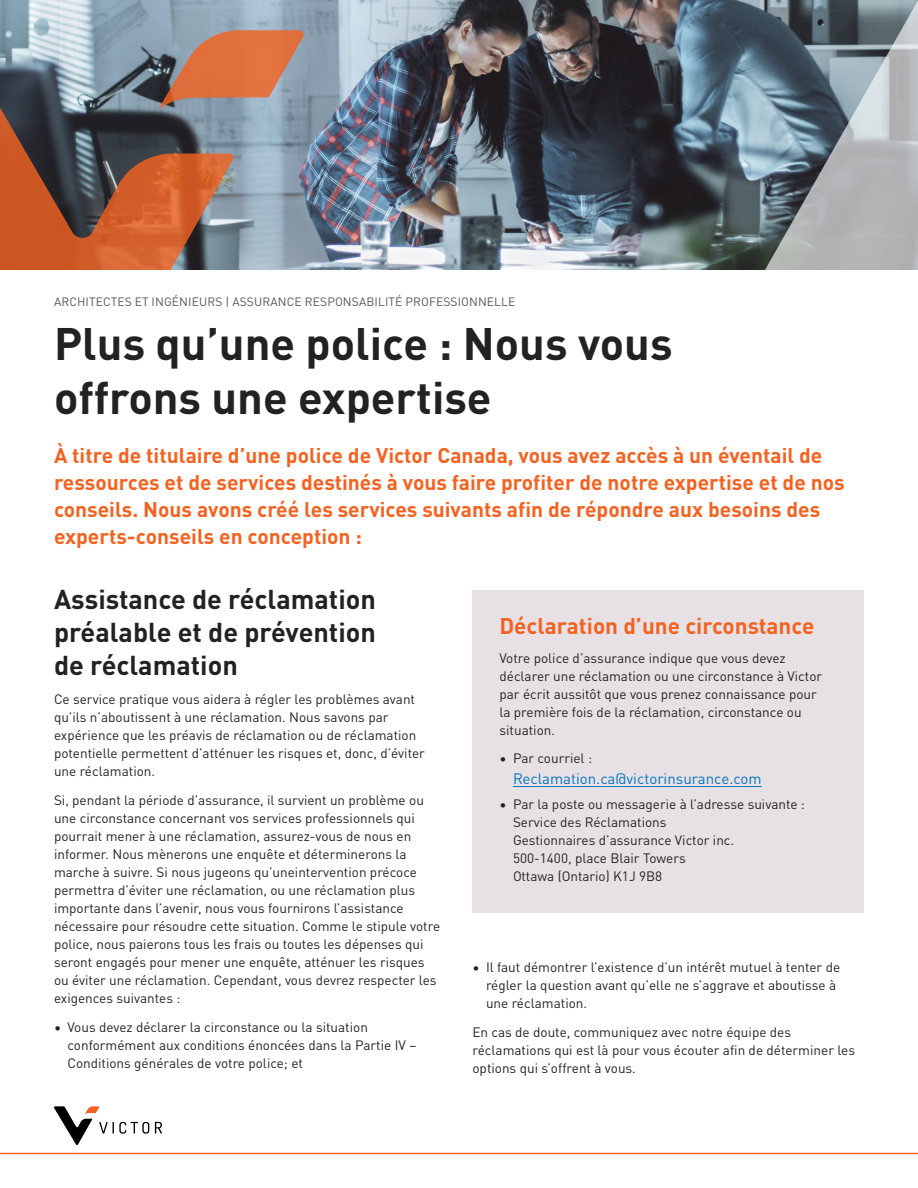
<style>
.page{position:relative;width:918px;height:1188px;background:#fff}
.page>*{position:absolute;margin:0;border:0;box-sizing:border-box;transform-origin:0 0}
.Page_Title_30_36{font:700 45px/54px "DINOT";color:#222}
.Body_Subhead_1{font:700 27px/33px "DINOT";color:#222;text-align:justify}
.Body_Subhead_2_15_18{font:700 22.5px "DINOT";color:#f26322}
.Body_Intro_Text_Oran{font:700 21px/27px "DINOT";color:#f26322}
.t1{font:15px "DINOT";color:#0475bc}
.Body_Text_10_14{font:13.5px/18px "DINOT";color:#222}
.Sub-nomenclature_8_1{font:12px "DINOT";letter-spacing:.01em;color:#53575a}
</style>
<div class="page">
<img style="left:0;top:0;width:764px;height:270px">
<div style="left:472px;top:590px;width:392px;height:323px;background:#e7e1e6"></div>
<hr style="left:513px;top:786px;width:249px;height:1px;background:#0475bc">
<svg style="left:155px;top:1122px;width:7px;height:12px"></svg>
<svg style="left:54px;top:1106px;width:95px;height:39px"></svg>
<hr style="left:0;top:1153px;width:918px;height:1px;background:#f26322">
<svg style="left:764px;top:0;width:154px;height:270px;background:#8a949a"></svg>
<svg style="left:0;top:84px;width:235px;height:186px;background:#895947"></svg>
<svg style="left:158px;top:30px;width:147px;height:80px;background:#b97f69"></svg>
<p class="Sub-nomenclature_8_1" style="left:54px;top:293px;width:463px">ARCHITECTES ET INGÉNIEURS | ASSURANCE RESPONSABILITÉ PROFESSIONNELLE</p>
<h1 class="Page_Title_30_36" style="left:54px;top:313px;width:620px">Plus qu’une police : Nous vous offrons une expertise</h1>
<p class="Body_Intro_Text_Oran" style="left:54px;top:440px;width:792px">À titre de titulaire d’une police de Victor Canada, vous avez accès à un éventail de ressources et de services destinés à vous faire profiter de notre expertise et de nos conseils. Nous avons créé les services suivants afin de répondre aux besoins des experts-conseils en conception :</p>
<h2 class="Body_Subhead_1" style="left:54px;top:580px;width:324px">Assistance de réclamation préalable et de prévention de réclamation</h2>
<p class="Body_Text_10_14" style="left:54px;top:689px;width:373px">Ce service pratique vous aidera à régler les problèmes avant qu’ils n’aboutissent à une réclamation. Nous savons par expérience que les préavis de réclamation ou de réclamation potentielle permettent d’atténuer les risques et, donc, d’éviter une réclamation.</p>
<p class="Body_Text_10_14" style="left:54px;top:790px;width:388px">Si, pendant la période d’assurance, il survient un problème ou une circonstance concernant vos services professionnels qui pourrait mener à une réclamation, assurez-vous de nous en informer. Nous mènerons une enquête et déterminerons la marche à suivre. Si nous jugeons qu’uneintervention précoce permettra d’éviter une réclamation, ou une réclamation plus importante dans l’avenir, nous vous fournirons l’assistance nécessaire pour résoudre cette situation. Comme le stipule votre police, nous paierons tous les frais ou toutes les dépenses qui seront engagés pour mener une enquête, atténuer les risques ou éviter une réclamation. Cependant, vous devrez respecter les exigences suivantes :</p>
<p class="Body_Text_10_14" style="left:68px;top:1017px;width:351px;text-indent:-14px">• Vous devez déclarer la circonstance ou la situation conformément aux conditions énoncées dans la Partie IV –<br>Conditions générales de votre police; et</p>
<h3 class="Body_Subhead_2_15_18" style="left:500px;top:608px;width:316px">Déclaration d’une circonstance</h3>
<p class="Body_Text_10_14" style="left:500px;top:648px;width:324px">Votre police d’assurance indique que vous devez déclarer une réclamation ou une circonstance à Victor par écrit aussitôt que vous prenez connaissance pour la première fois de la réclamation, circonstance ou situation.</p>
<p class="Body_Text_10_14" style="left:500px;top:748px;width:94px">• Par courriel :</p>
<p class="t1" style="left:513px;top:768px;width:250px">Reclamation.ca@victorinsurance.com</p>
<p class="Body_Text_10_14" style="left:513px;top:794px;width:293px;text-indent:-14px">• Par la poste ou messagerie à l’adresse suivante :<br>Service des Réclamations<br>Gestionnaires d’assurance Victor inc.<br>500-1400, place Blair Towers<br>Ottawa (Ontario) K1J 9B8</p>
<p class="Body_Text_10_14" style="left:486px;top:957px;width:356px;text-indent:-14px">• Il faut démontrer l’existence d’un intérêt mutuel à tenter de régler la question avant qu’elle ne s’aggrave et aboutisse à une réclamation.</p>
<p class="Body_Text_10_14" style="left:472px;top:1022px;width:384px">En cas de doute, communiquez avec notre équipe des réclamations qui est là pour vous écouter afin de déterminer les options qui s’offrent à vous.</p>
</div>
